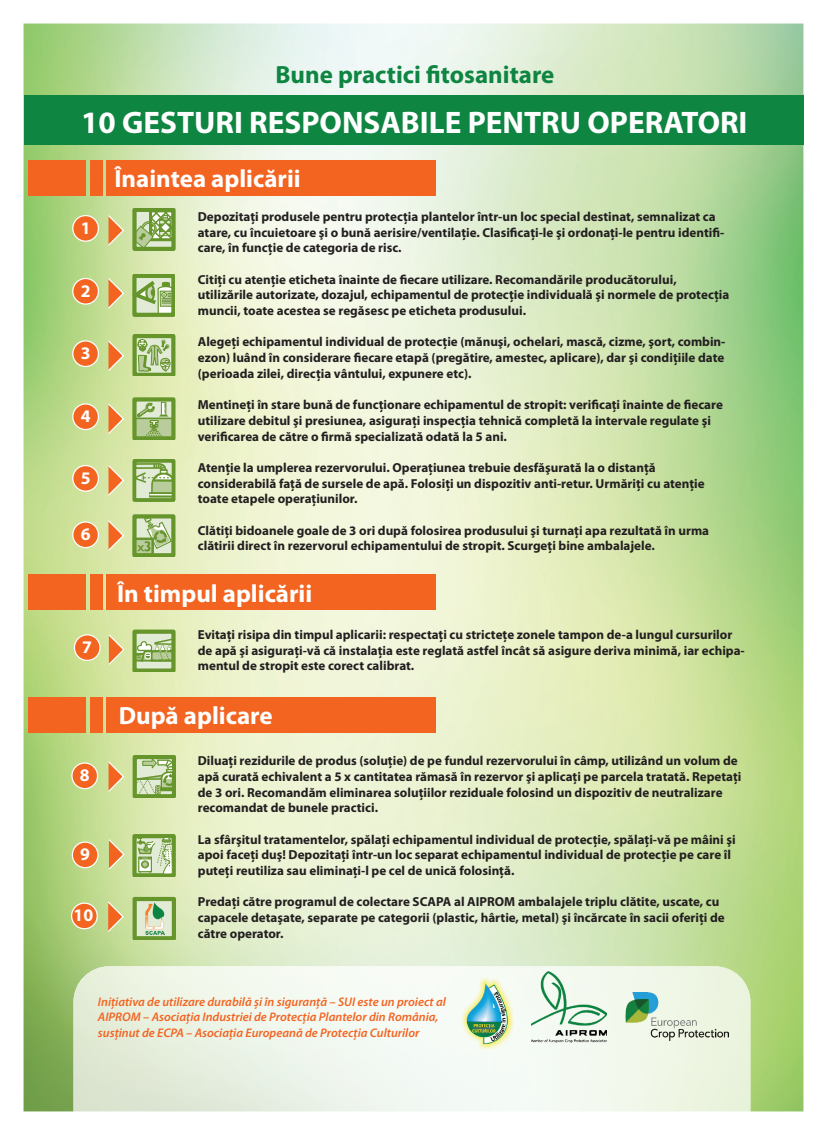
<style>
.page{position:relative;width:827px;height:1135px;background:#fff}
.page>*{position:absolute;margin:0;border:0;box-sizing:border-box;transform-origin:0 0}
.t1{font:700 31.25px "Myriad Pro";color:#fff}
.t2{font:700 25px "Myriad Pro";color:#fff}
.t3{font:700 25px "Myriad Pro";color:#0f8542}
.t4{font:700 17.75px "Myriad Pro";color:#fff}
.t5{font:700 13px/15.6px "Myriad Pro";color:#231f20}
.t6{font:italic 600 12.5px/15px "Myriad Pro";color:#f36421}
</style>
<div class="page">
<img style="left:24px;top:24px;width:779px;height:1087px">
<div style="left:24px;top:95px;width:779px;height:49px;background:#0f8542"></div>
<div style="left:106px;top:160px;width:329px;height:36px;background:#f36421"></div>
<div style="left:90px;top:160px;width:12px;height:36px;background:#f36421"></div>
<div style="left:28px;top:160px;width:58px;height:36px;background:#f36421"></div>
<div style="left:106px;top:574px;width:329px;height:36px;background:#f36421"></div>
<div style="left:90px;top:574px;width:12px;height:36px;background:#f36421"></div>
<div style="left:28px;top:574px;width:58px;height:36px;background:#f36421"></div>
<div style="left:106px;top:697px;width:329px;height:35px;background:#f36421"></div>
<div style="left:90px;top:697px;width:12px;height:35px;background:#f36421"></div>
<div style="left:28px;top:697px;width:58px;height:35px;background:#f36421"></div>
<svg style="left:107px;top:214px;width:18px;height:33px"></svg>
<div style="left:73px;top:216px;width:25px;height:25px;background:#f36421;border-radius:50%"></div>
<div style="left:72px;top:215px;width:27px;height:27px;border:1px solid #fff;border-radius:50%"></div>
<svg style="left:107px;top:277px;width:18px;height:33px"></svg>
<div style="left:73px;top:278px;width:25px;height:26px;background:#f36421;border-radius:50%"></div>
<div style="left:72px;top:278px;width:27px;height:27px;border:1px solid #fff;border-radius:50%"></div>
<svg style="left:107px;top:339px;width:18px;height:33px"></svg>
<div style="left:73px;top:341px;width:25px;height:25px;background:#f36421;border-radius:50%"></div>
<div style="left:72px;top:340px;width:27px;height:27px;border:1px solid #fff;border-radius:50%"></div>
<svg style="left:107px;top:402px;width:18px;height:33px"></svg>
<div style="left:73px;top:404px;width:25px;height:25px;background:#f36421;border-radius:50%"></div>
<div style="left:72px;top:403px;width:27px;height:27px;border:1px solid #fff;border-radius:50%"></div>
<svg style="left:107px;top:464px;width:18px;height:33px"></svg>
<div style="left:73px;top:466px;width:25px;height:25px;background:#f36421;border-radius:50%"></div>
<div style="left:72px;top:465px;width:27px;height:27px;border:1px solid #fff;border-radius:50%"></div>
<svg style="left:107px;top:519px;width:18px;height:33px"></svg>
<div style="left:73px;top:522px;width:25px;height:26px;background:#f36421;border-radius:50%"></div>
<div style="left:72px;top:521px;width:27px;height:27px;border:1px solid #fff;border-radius:50%"></div>
<svg style="left:107px;top:633px;width:18px;height:33px"></svg>
<div style="left:74px;top:635px;width:26px;height:25px;background:#f36421;border-radius:50%"></div>
<div style="left:74px;top:634px;width:27px;height:27px;border:1px solid #fff;border-radius:50%"></div>
<div style="left:72px;top:763px;width:25px;height:26px;background:#f36421;border-radius:50%"></div>
<div style="left:71px;top:762px;width:27px;height:27px;border:1px solid #fff;border-radius:50%"></div>
<div style="left:72px;top:842px;width:26px;height:26px;background:#f36421;border-radius:50%"></div>
<div style="left:72px;top:841px;width:27px;height:27px;border:1px solid #fff;border-radius:50%"></div>
<svg style="left:107px;top:760px;width:18px;height:33px"></svg>
<svg style="left:107px;top:838px;width:19px;height:33px"></svg>
<svg style="left:106px;top:900px;width:19px;height:33px"></svg>
<div style="left:72px;top:903px;width:25px;height:26px;background:#f36421;border-radius:50%"></div>
<div style="left:71px;top:902px;width:27px;height:27px;border:1px solid #fff;border-radius:50%"></div>
<img style="left:73px;top:966px;width:465px;height:145px">
<img style="left:538px;top:966px;width:212px;height:36px">
<div style="left:581px;top:1002px;width:84px;height:109px;background:#f3f8ec"></div>
<div style="left:708px;top:1002px;width:42px;height:109px;background:#eaf3dd"></div>
<div style="left:538px;top:1042px;width:43px;height:69px;background:#f4faf3"></div>
<div style="left:665px;top:1040px;width:43px;height:71px;background:#eef6e3"></div>
<img style="left:625px;top:992px;width:103px;height:48px">
<img style="left:458px;top:978px;width:59px;height:71px">
<img style="left:531px;top:972px;width:76px;height:70px">
<svg style="left:133px;top:207px;width:43px;height:43px;background:#98b770"></svg>
<svg style="left:138px;top:279px;width:32px;height:32px"></svg>
<div style="left:133px;top:274px;width:42px;height:42px;border:4px solid #66952c"></div>
<svg style="left:133px;top:335px;width:42px;height:42px;background:#9fbc79"></svg>
<div style="left:134px;top:399px;width:39px;height:39px;background:#b9cc9c"></div>
<div style="left:136px;top:401px;width:36px;height:17px;background:#e2ebd6"></div>
<svg style="left:138px;top:403px;width:30px;height:32px"></svg>
<hr style="left:135px;top:418px;width:37px;height:1px;background:#66952c">
<div style="left:133px;top:398px;width:42px;height:42px;border:4px solid #66952c"></div>
<svg style="left:138px;top:464px;width:32px;height:32px"></svg>
<div style="left:133px;top:459px;width:42px;height:42px;border:4px solid #66952c"></div>
<div style="left:134px;top:516px;width:39px;height:38px;background:#e2ebd6"></div>
<svg style="left:138px;top:551px;width:12px;height:1px"></svg>
<div style="left:133px;top:538px;width:21px;height:18px;border:3px solid #66952c"></div>
<svg style="left:133px;top:511px;width:40px;height:40px"></svg>
<div style="left:133px;top:514px;width:42px;height:43px;border:4px solid #66952c"></div>
<svg style="left:133px;top:630px;width:43px;height:41px;background:#a4bf80"></svg>
<svg style="left:133px;top:755px;width:44px;height:42px;background:#a1be7d"></svg>
<svg style="left:133px;top:834px;width:42px;height:42px;background:#a7c285"></svg>
<svg style="left:133px;top:897px;width:42px;height:42px"></svg>
<img style="left:145px;top:902px;width:19px;height:32px">
<h2 class="t3" style="left:275px;top:65px;width:280px">Bune practici fitosanitare</h2>
<h1 class="t1" style="left:81px;top:110px;width:668px">10 GESTURI RESPONSABILE PENTRU OPERATORI</h1>
<h3 class="t4" style="left:81px;top:221px;width:11px">1</h3>
<h3 class="t4" style="left:81px;top:284px;width:11px">2</h3>
<h3 class="t4" style="left:81px;top:346px;width:11px">3</h3>
<h3 class="t4" style="left:81px;top:409px;width:11px">4</h3>
<h3 class="t4" style="left:81px;top:471px;width:11px">5</h3>
<h3 class="t4" style="left:81px;top:528px;width:11px">6</h3>
<h3 class="t4" style="left:82px;top:640px;width:11px">7</h3>
<h3 class="t4" style="left:80px;top:769px;width:11px">8</h3>
<h3 class="t4" style="left:80px;top:848px;width:11px">9</h3>
<h3 class="t4" style="left:73px;top:909px;width:21px">10</h3>
<h2 class="t2" style="left:114px;top:169px;width:188px">Înaintea aplicării</h2>
<p class="t5" style="left:198px;top:210px;width:528px">Depozitaţi produsele pentru protecţia plantelor într-un loc special destinat, semnalizat ca atare, cu încuietoare şi o bună aerisire/ventilaţie. Clasificaţi-le şi ordonaţi-le pentru identifi&shy;care, în funcţie de categoria de risc.</p>
<p class="t5" style="left:198px;top:273px;width:533px">Citiţi cu atenţie eticheta înainte de fiecare utilizare. Recomandările producătorului, utilizările autorizate, dozajul, echipamentul de protecţie individuală şi normele de protecţia muncii, toate acestea se regăsesc pe eticheta produsului.</p>
<p class="t5" style="left:198px;top:335px;width:529px;text-align:justify">Alegeţi echipamentul individual de protecţie (mănuşi, ochelari, mască, cizme, şort, combin&shy;ezon) luând în considerare fiecare etapă (pregătire, amestec, aplicare), dar şi condiţiile date (perioada zilei, direcţia vântului, expunere etc).</p>
<p class="t5" style="left:198px;top:398px;width:526px">Mentineţi în stare bună de funcţionare echipamentul de stropit: verificaţi înainte de fiecare utilizare debitul şi presiunea, asiguraţi inspecţia tehnică completă la intervale regulate şi verificarea de către o firmă specializată odată la 5 ani.</p>
<p class="t5" style="left:198px;top:461px;width:508px">Atenţie la umplerea rezervorului. Operaţiunea trebuie desfăşurată la o distanţă considerabilă faţă de sursele de apă. Folosiţi un dispozitiv anti-retur. Urmăriţi cu atenţie toate etapele operaţiunilor.</p>
<p class="t5" style="left:198px;top:523px;width:513px">Clătiţi bidoanele goale de 3 ori după folosirea produsului şi turnaţi apa rezultată în urma clătirii direct în rezervorul echipamentului de stropit. Scurgeţi bine ambalajele.</p>
<h2 class="t2" style="left:117px;top:584px;width:197px">În timpul aplicării</h2>
<p class="t5" style="left:198px;top:628px;width:548px">Evitaţi risipa din timpul aplicarii: respectaţi cu stricteţe zonele tampon de-a lungul cursurilor de apă şi asiguraţi-vă că instalaţia este reglată astfel încât să asigure deriva minimă, iar echipa&shy;mentul de stropit este corect calibrat.</p>
<h2 class="t2" style="left:119px;top:706px;width:155px">După aplicare</h2>
<p class="t5" style="left:198px;top:754px;width:545px">Diluaţi rezidurile de produs (soluţie) de pe fundul rezervorului în câmp, utilizând un volum de apă curată echivalent a 5 x cantitatea rămasă în rezervor şi aplicaţi pe parcela tratată. Repetaţi de 3 ori. Recomandăm eliminarea soluţiilor reziduale folosind un dispozitiv de neutralizare recomandat de bunele practici.</p>
<p class="t5" style="left:198px;top:833px;width:539px">La sfârşitul tratamentelor, spălaţi echipamentul individual de protecţie, spălaţi-vă pe mâini şi apoi faceţi duş! Depozitaţi într-un loc separat echipamentul individual de protecţie pe care îl puteţi reutiliza sau eliminaţi-l pe cel de unică folosinţă.</p>
<p class="t5" style="left:198px;top:895px;width:528px">Predaţi către programul de colectare SCAPA al AIPROM ambalajele triplu clătite, uscate, cu capacele detaşate, separate pe categorii (plastic, hârtie, metal) şi încărcate în sacii oferiţi de către operator.</p>
<p class="t6" style="left:98px;top:996px;width:349px">Inițiativa de utilizare durabilă și în siguranță – SUI este un proiect al<br>AIPROM – Asociația Industriei de Protecția Plantelor din România, susținut de ECPA – Asociația Europeană de Protecția Culturilor</p>
</div>
